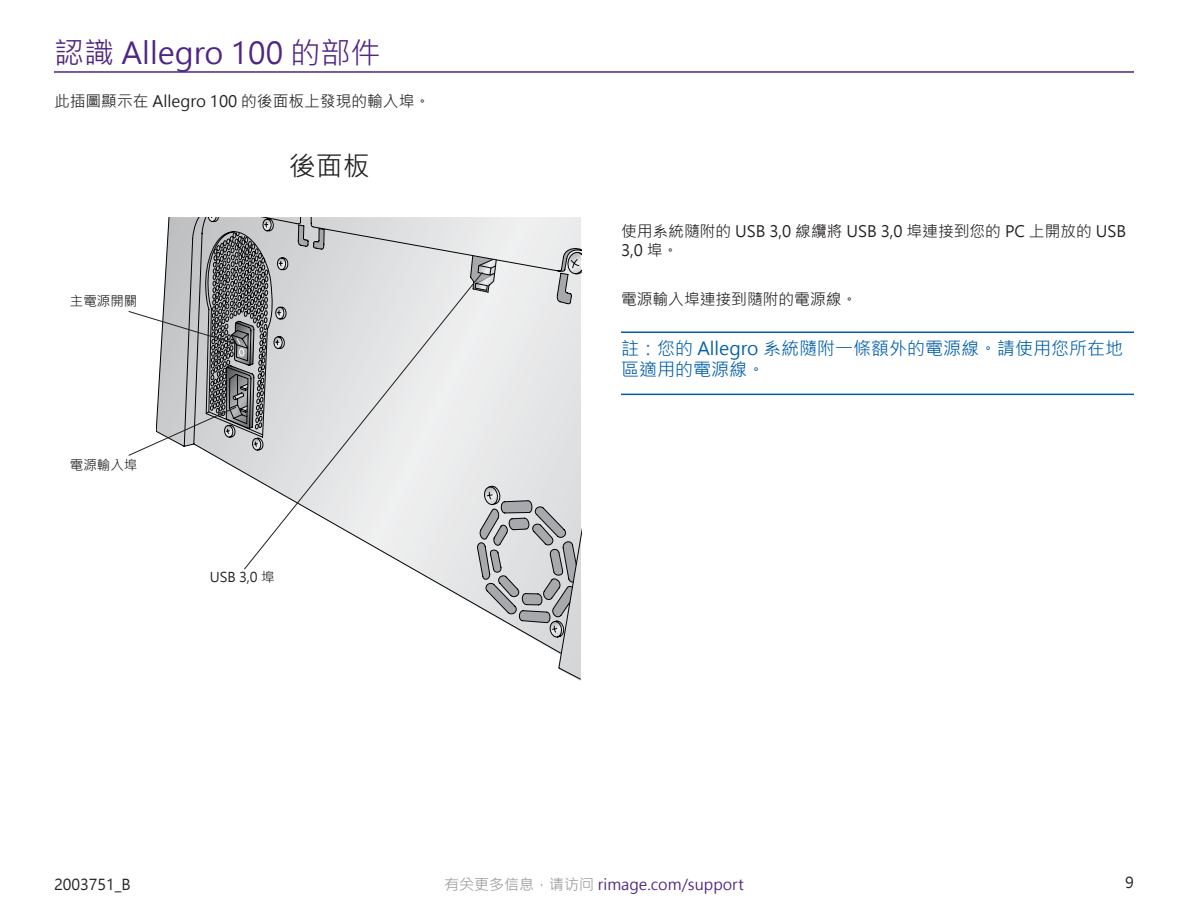
<style>
.page{position:relative;width:1188px;height:918px;background:#fff}
.page>*{position:absolute;margin:0;border:0;box-sizing:border-box;transform-origin:0 0}
.Running_Head{font:30px "Microsoft Jheng Hei UI Regular";color:#4f2683}
.R-Heading-Level-01{font:27px "Microsoft Jheng Hei UI Regular";color:#231f20}
.Body{font:18px/21.6px "Microsoft Jheng Hei UI Regular";color:#005fad}
.Body-2{font:15.75px/18.9px "Microsoft Jheng Hei UI Regular";color:#231f20}
.t1{font:15px "Microsoft Jheng Hei UI Regular";color:#4f2683}
.t2{font:15px "Microsoft Jheng Hei UI Regular";color:#231f20}
.Body-3{font:13.5px "Microsoft Jheng Hei UI Regular";color:#231f20}
.s1{color:#949698}
</style>
<div class="page">
<hr style="left:54px;top:71px;width:1080px;height:2px;background:#4f2683">
<hr style="left:621px;top:331px;width:513px;height:2px;background:#005fad">
<hr style="left:621px;top:394px;width:513px;height:1px;background:#005fad">
<svg style="left:558px;top:226px;width:23px;height:454px"></svg>
<svg style="left:324px;top:217px;width:237px;height:437px"></svg>
<svg style="left:214px;top:230px;width:319px;height:243px;background:#dcddde"></svg>
<svg style="left:470px;top:249px;width:111px;height:389px;background:#d4d5d6"></svg>
<svg style="left:128px;top:217px;width:196px;height:239px"></svg>
<svg style="left:243px;top:271px;width:241px;height:299px;background:#dedfdf"></svg>
<p class="Running_Head" style="left:54px;top:35px;width:328px">認識 Allegro 100 的部件</p>
<p class="Body-2" style="left:54px;top:92px;width:378px">此插圖顯示在 Allegro 100 的後面板上發現的輸入埠。</p>
<p class="Body-3" style="left:70px;top:292px;width:69px">主電源開關</p>
<p class="Body-3" style="left:70px;top:456px;width:69px">電源輸入埠</p>
<p class="R-Heading-Level-01" style="left:289px;top:149px;width:82px">後面板</p>
<p class="Body-3" style="left:210px;top:569px;width:67px">USB 3,0 埠</p>
<p class="Body-2" style="left:621px;top:222px;width:507px">使用系統隨附的 USB 3,0 線纜將 USB 3,0 埠連接到您的 PC 上開放的 USB<br>3,0 埠。</p>
<p class="Body-2" style="left:621px;top:290px;width:238px">電源輸入埠連接到隨附的電源線。</p>
<p class="Body" style="left:621px;top:337px;width:504px">註：您的 Allegro 系統隨附一條額外的電源線。請使用您所在地區適用的電源線。</p>
<p class="t2" style="left:54px;top:875px;width:78px">2003751_B</p>
<p class="t1" style="left:444px;top:875px;width:301px"><span class="s1">有关更多信息，请访问</span> rimage.com/support</p>
<p class="t2" style="left:1125px;top:873px;width:10px">9</p>
</div>
